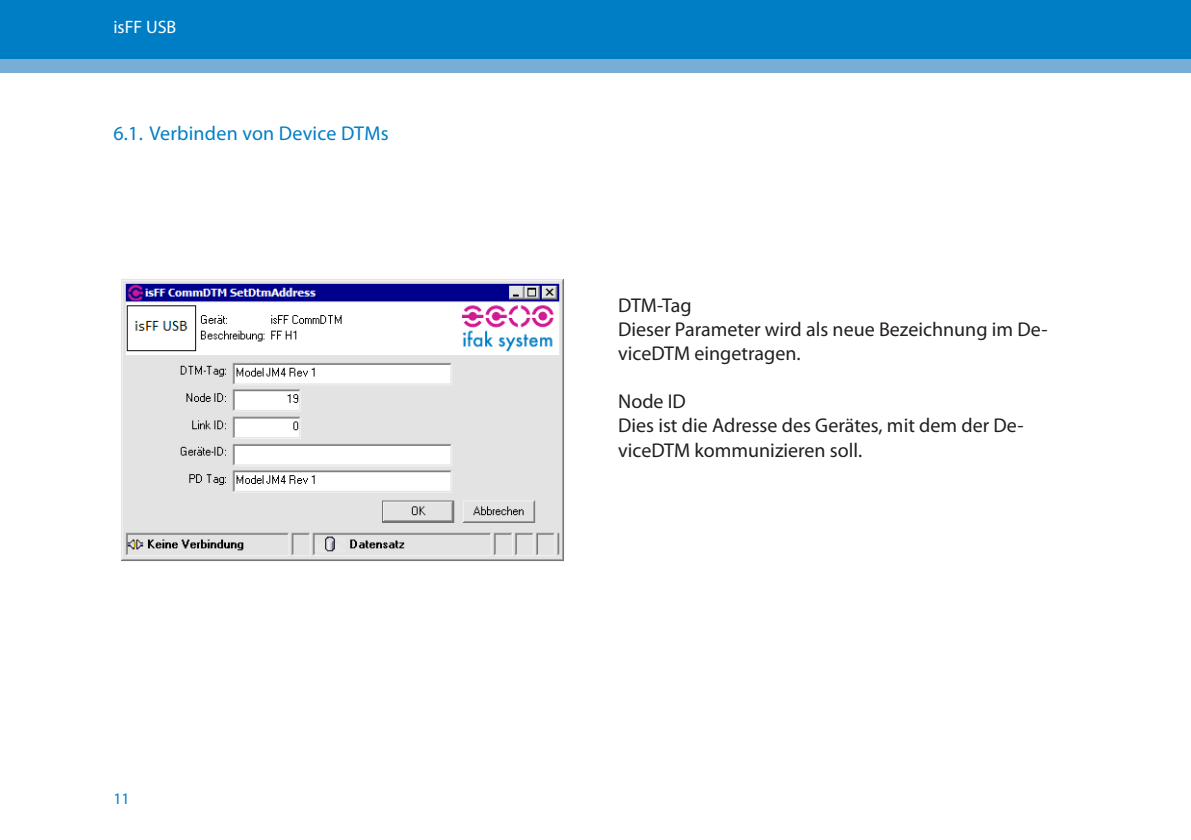
<style>
.page{position:relative;width:1191px;height:840px;background:#fff}
.page>*{position:absolute;margin:0;border:0;box-sizing:border-box;transform-origin:0 0}
.Body{font:20px/24px "Myriad Pro";color:#231f20}
.Header_Lev2{font:20px "Myriad Pro";letter-spacing:.01em;color:#007ec5}
.t1{font:18px "Myriad Pro";color:#fff}
.t2{font:16px "Myriad Pro";color:#007ec5}
</style>
<div class="page">
<div style="left:0;top:0;width:1191px;height:72px;background:#78aed6"></div>
<div style="left:0;top:0;width:1191px;height:58px;background:#007ec5"></div>
<img style="left:122px;top:279px;width:442px;height:282px">
<p class="t1" style="left:113px;top:16px;width:64px">isFF USB</p>
<p class="Header_Lev2" style="left:113px;top:121px;width:277px">6.1. Verbinden von Device DTMs</p>
<p class="t2" style="left:113px;top:788px;width:18px">11</p>
<p class="Body" style="left:618px;top:293px;width:75px">DTM-Tag</p>
<p class="Body" style="left:618px;top:317px;width:431px">Dieser Parameter wird als neue Bezeichnung im De&shy;viceDTM eingetragen.</p>
<p class="Body" style="left:618px;top:389px;width:69px">Node ID</p>
<p class="Body" style="left:618px;top:413px;width:407px">Dies ist die Adresse des Gerätes, mit dem der De&shy;viceDTM kommunizieren soll.</p>
</div>
